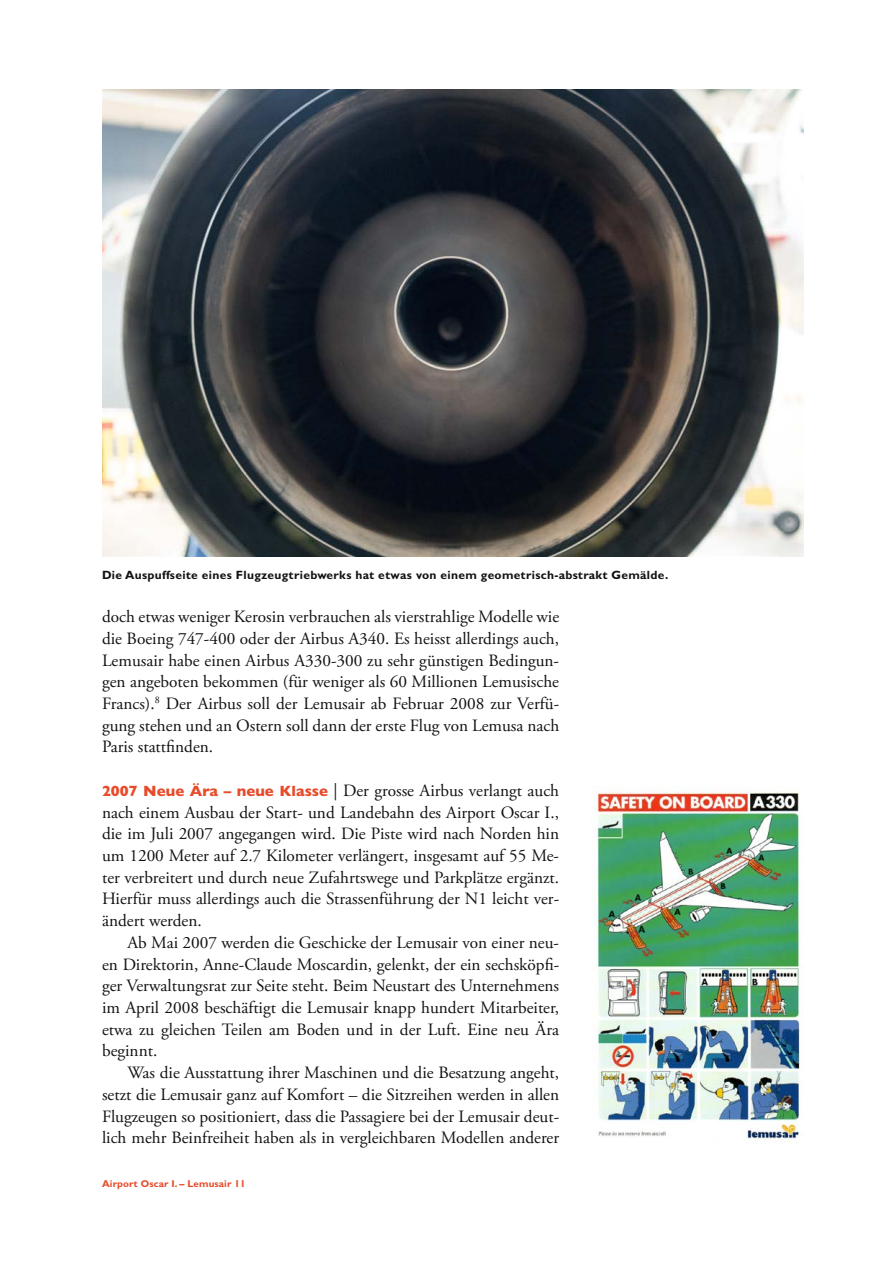
<style>
.page{position:relative;width:893px;height:1263px;background:#fff}
.page>*{position:absolute;margin:0;border:0;box-sizing:border-box;transform-origin:0 0}
.t1{font:17.25px/21.8px "Adobe Garamond Pro";color:#121212;text-align:justify}
.t2{font:700 12px "Gill Sans MT Pro";letter-spacing:.025em;color:#121212}
.t3{font:700 9.9px "Gill Sans MT Pro";letter-spacing:.01em;color:#e74b2a}
.s1{font-family:"Gill Sans MT Pro";font-weight:800;font-size:15px;color:#e74b2a}
</style>
<div class="page">
<img style="left:102px;top:89px;width:702px;height:468px">
<img style="left:591px;top:786px;width:211px;height:355px">
<p class="t2" style="left:102px;top:567px;width:568px">Die Auspuffseite eines Flugzeugtriebwerks hat etwas von einem geometrisch-abstrakt Gemälde.</p>
<p class="t1" style="left:102px;top:606px;width:459px">doch etwas weniger Kerosin verbrauchen als vierstrahlige Modelle wie die Boeing 747-400 oder der Airbus A340. Es heisst allerdings auch, Lemusair habe einen Airbus A330-300 zu sehr günstigen Bedingun&shy;gen angeboten bekommen (für weniger als 60 Millionen Lemusische Francs).<sup>8</sup> Der Airbus soll der Lemusair ab Februar 2008 zur Verfü&shy;gung stehen und an Ostern soll dann der erste Flug von Lemusa nach Paris stattfinden.</p>
<p class="t1" style="left:102px;top:780px;width:459px"><span class="s1">2007 Neue Ära – neue Klasse</span> | Der grosse Airbus verlangt auch nach einem Ausbau der Start- und Landebahn des Airport Oscar I., die im Juli 2007 angegangen wird. Die Piste wird nach Norden hin um 1200 Meter auf 2.7 Kilometer verlängert, insgesamt auf 55 Me&shy;ter verbreitert und durch neue Zufahrtswege und Parkplätze ergänzt.<br>Hierfür muss allerdings auch die Strassenführung der N1 leicht ver&shy;ändert werden.</p>
<p class="t1" style="left:102px;top:932px;width:459px;text-indent:26px">Ab Mai 2007 werden die Geschicke der Lemusair von einer neu&shy;en Direktorin, Anne-Claude Moscardin, gelenkt, der ein sechsköpfi&shy;ger Verwaltungsrat zur Seite steht. Beim Neustart des Unternehmens im April 2008 beschäftigt die Lemusair knapp hundert Mitarbeiter, etwa zu gleichen Teilen am Boden und in der Luft. Eine neu Ära beginnt.</p>
<p class="t1" style="left:102px;top:1062px;width:459px;text-indent:26px">Was die Ausstattung ihrer Maschinen und die Besatzung angeht, setzt die Lemusair ganz auf Komfort – die Sitzreihen werden in allen Flugzeugen so positioniert, dass die Passagiere bei der Lemusair deut&shy;lich mehr Beinfreiheit haben als in vergleichbaren Modellen anderer</p>
<p class="t3" style="left:102px;top:1177px;width:145px">Airport Oscar I. – Lemusair 11</p>
</div>
